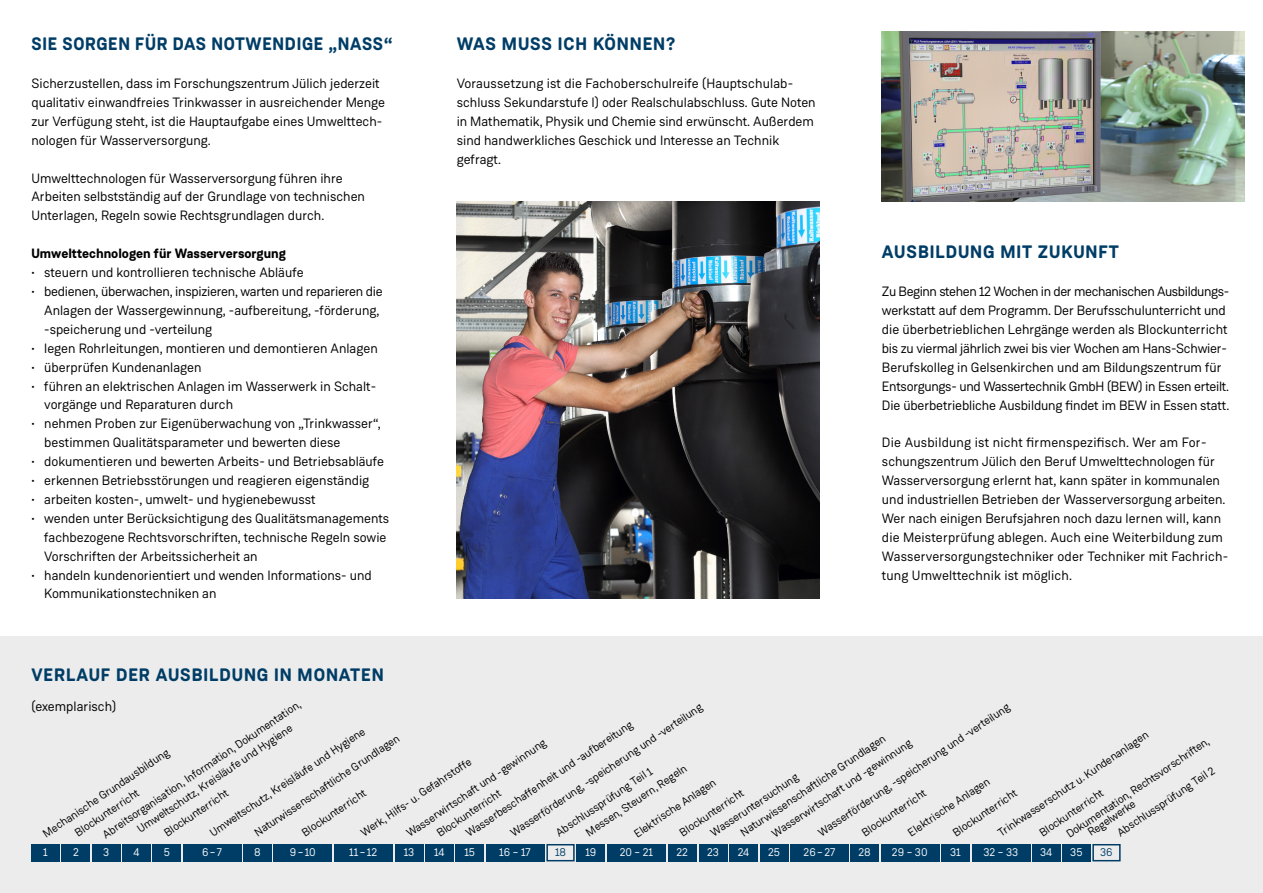
<style>
.page{position:relative;width:1263px;height:893px;background:#fff}
.page>*{position:absolute;margin:0;border:0;box-sizing:border-box;transform-origin:0 0}
.t1{font:700 18px "Weissenhof Grotesk";letter-spacing:.05em;color:#003d66}
.t2{font:13.5px/18.9px "Weissenhof Grotesk";color:#000}
.t3{font:700 13.5px "Weissenhof Grotesk";color:#000}
.t4{font:11.25px/17px "Weissenhof Grotesk";color:#000}
.t5{font:11.25px "Weissenhof Grotesk";letter-spacing:-.005em;color:#fff}
.t6{font:11.25px "Weissenhof Grotesk";color:#003d66}
</style>
<div class="page">
<img style="left:457px;top:202px;width:362px;height:396px">
<img style="left:882px;top:31px;width:362px;height:171px">
<div style="left:0;top:636px;width:1263px;height:257px;background:#ececed"></div>
<div style="left:183px;top:844px;width:58px;height:17px;background:#003d66"></div>
<div style="left:274px;top:844px;width:58px;height:17px;background:#003d66"></div>
<div style="left:334px;top:844px;width:59px;height:17px;background:#003d66"></div>
<div style="left:881px;top:844px;width:58px;height:17px;background:#003d66"></div>
<div style="left:972px;top:844px;width:58px;height:17px;background:#003d66"></div>
<div style="left:486px;top:844px;width:58px;height:17px;background:#003d66"></div>
<div style="left:607px;top:844px;width:59px;height:17px;background:#003d66"></div>
<div style="left:760px;top:844px;width:28px;height:17px;background:#003d66"></div>
<div style="left:790px;top:844px;width:59px;height:17px;background:#003d66"></div>
<div style="left:32px;top:844px;width:28px;height:17px;background:#003d66"></div>
<div style="left:92px;top:844px;width:28px;height:17px;background:#003d66"></div>
<div style="left:62px;top:844px;width:28px;height:17px;background:#003d66"></div>
<div style="left:123px;top:844px;width:28px;height:17px;background:#003d66"></div>
<div style="left:153px;top:844px;width:28px;height:17px;background:#003d66"></div>
<div style="left:243px;top:844px;width:29px;height:17px;background:#003d66"></div>
<div style="left:395px;top:844px;width:28px;height:17px;background:#003d66"></div>
<div style="left:425px;top:844px;width:28px;height:17px;background:#003d66"></div>
<div style="left:456px;top:844px;width:28px;height:17px;background:#003d66"></div>
<div style="left:546px;top:844px;width:29px;height:17px;border:2px solid #003d66"></div>
<div style="left:668px;top:844px;width:28px;height:17px;background:#003d66"></div>
<div style="left:850px;top:844px;width:29px;height:17px;background:#003d66"></div>
<div style="left:941px;top:844px;width:28px;height:17px;background:#003d66"></div>
<div style="left:1032px;top:844px;width:28px;height:17px;background:#003d66"></div>
<div style="left:1062px;top:844px;width:28px;height:17px;background:#003d66"></div>
<div style="left:1092px;top:844px;width:28px;height:17px;border:2px solid #003d66"></div>
<div style="left:699px;top:844px;width:28px;height:17px;background:#003d66"></div>
<div style="left:729px;top:844px;width:29px;height:17px;background:#003d66"></div>
<div style="left:577px;top:844px;width:28px;height:17px;background:#003d66"></div>
<h1 class="t1" style="left:31px;top:33px;width:363px">SIE SORGEN FÜR DAS NOTWENDIGE „NASS“</h1>
<p class="t2" style="left:31px;top:74px;width:355px">Sicherzustellen, dass im Forschungszentrum Jülich jederzeit qualitativ einwandfreies Trinkwasser in ausreichender Menge zur Verfügung steht, ist die Hauptaufgabe eines Umwelttech&shy;nologen für Wasserversorgung.</p>
<p class="t2" style="left:31px;top:168px;width:335px">Umwelttechnologen für Wasserversorgung führen ihre<br>Arbeiten selbstständig auf der Grundlage von technischen<br>Unterlagen, Regeln sowie Rechtsgrundlagen durch.</p>
<p class="t3" style="left:31px;top:245px;width:256px">Umwelttechnologen für Wasserversorgung</p>
<p class="t2" style="left:31px;top:263px;width:274px">• steuern und kontrollieren technische Abläufe</p>
<p class="t2" style="left:44px;top:282px;width:340px;text-indent:-13px">• bedienen, überwachen, inspizieren, warten und reparieren die<br>Anlagen der Wassergewinnung, -aufbereitung, -förderung, -speicherung und -verteilung</p>
<p class="t2" style="left:31px;top:339px;width:348px">• legen Rohrleitungen, montieren und demontieren Anlagen</p>
<p class="t2" style="left:31px;top:357px;width:172px">• überprüfen Kundenanlagen</p>
<p class="t2" style="left:44px;top:376px;width:333px;text-indent:-13px">• führen an elektrischen Anlagen im Wasserwerk in Schalt&shy;vorgänge und Reparaturen durch</p>
<p class="t2" style="left:44px;top:414px;width:338px;text-indent:-13px">• nehmen Proben zur Eigenüberwachung von „Trinkwasser“, bestimmen Qualitätsparameter und bewerten diese</p>
<p class="t2" style="left:31px;top:452px;width:354px">• dokumentieren und bewerten Arbeits- und Betriebsabläufe</p>
<p class="t2" style="left:31px;top:471px;width:339px">• erkennen Betriebsstörungen und reagieren eigenständig</p>
<p class="t2" style="left:31px;top:490px;width:286px">• arbeiten kosten-, umwelt- und hygienebewusst</p>
<p class="t2" style="left:44px;top:509px;width:347px;text-indent:-13px">• wenden unter Berücksichtigung des Qualitätsmanagements fachbezogene Rechtsvorschriften, technische Regeln sowie<br>Vorschriften der Arbeitssicherheit an</p>
<p class="t2" style="left:44px;top:565px;width:329px;text-indent:-13px">• handeln kundenorientiert und wenden Informations- und<br>Kommunikationstechniken an</p>
<h1 class="t1" style="left:457px;top:33px;width:220px">WAS MUSS ICH KÖNNEN?</h1>
<p class="t2" style="left:457px;top:74px;width:360px">Voraussetzung ist die Fachoberschulreife (Hauptschulab&shy;schluss Sekundarstufe I) oder Realschulabschluss. Gute Noten in Mathematik, Physik und Chemie sind erwünscht. Außerdem sind handwerkliches Geschick und Interesse an Technik gefragt.</p>
<h1 class="t1" style="left:882px;top:241px;width:238px">AUSBILDUNG MIT ZUKUNFT</h1>
<p class="t2" style="left:882px;top:282px;width:349px">Zu Beginn stehen 12 Wochen in der mechanischen Ausbildungs&shy;werkstatt auf dem Programm. Der Berufsschulunterricht und die überbetrieblichen Lehrgänge werden als Blockunterricht bis zu viermal jährlich zwei bis vier Wochen am Hans-Schwier-Berufskolleg in Gelsenkirchen und am Bildungszentrum für Entsorgungs- und Wassertechnik GmbH (BEW) in Essen erteilt.<br>Die überbetriebliche Ausbildung findet im BEW in Essen statt.</p>
<p class="t2" style="left:882px;top:433px;width:348px">Die Ausbildung ist nicht firmenspezifisch. Wer am For&shy;schungszentrum Jülich den Beruf Umwelttechnologen für Wasserversorgung erlernt hat, kann später in kommunalen und industriellen Betrieben der Wasserversorgung arbeiten.<br>Wer nach einigen Berufsjahren noch dazu lernen will, kann die Meisterprüfung ablegen. Auch eine Weiterbildung zum Wasserversorgungstechniker oder Techniker mit Fachrich&shy;tung Umwelttechnik ist möglich.</p>
<h1 class="t1" style="left:31px;top:663px;width:354px">VERLAUF DER AUSBILDUNG IN MONATEN</h1>
<p class="t2" style="left:31px;top:696px;width:86px">(exemplarisch)</p>
<p class="t4" style="left:126px;top:811px;width:206px;line-height:15px;text-indent:-32px;rotate:-34deg">Abreitsorganisation, Information, Dokumentation,<br>Umweltschutz, Kreisläufe und Hygiene</p>
<p class="t4" style="left:842px;top:803px;width:193px;line-height:24.5px;text-indent:-36px;rotate:-34deg">Wasserförderung, -speicherung und -verteilung<br>Blockunterricht</p>
<p class="t4" style="left:491px;top:803px;width:230px;line-height:24.5px;text-indent:-37px;rotate:-34deg">Wasserbeschaffenheit und -aufbereitung<br>Wasserförderung, -speicherung und -verteilung</p>
<p class="t4" style="left:206px;top:826px;width:186px;rotate:-34deg">Umweltschutz, Kreisläufe und Hygiene</p>
<p class="t4" style="left:1021px;top:805px;width:146px;line-height:23.1px;text-indent:-34px;rotate:-34deg">Trinkwasserschutz u. Kundenanlagen<br>Blockunterricht</p>
<p class="t4" style="left:251px;top:826px;width:174px;rotate:-34deg">Naturwissenschaftliche Grundlagen</p>
<p class="t4" style="left:728px;top:813px;width:174px;text-indent:-25px;rotate:-34deg">Wasseruntersuchung<br>Naturwissenschaftliche Grundlagen</p>
<p class="t4" style="left:424px;top:813px;width:142px;text-indent:-25px;rotate:-34deg">Wasserwirtschaft und -gewinnung<br>Blockunterricht</p>
<p class="t4" style="left:768px;top:827px;width:167px;rotate:-34deg">Wasserwirtschaft und -gewinnung</p>
<p class="t4" style="left:1080px;top:820px;width:152px;line-height:10.5px;text-indent:-19px;rotate:-34deg">Dokumentation, Rechtsvorschriften,<br>Regelwerke</p>
<p class="t4" style="left:62px;top:812px;width:124px;text-indent:-27px;rotate:-34deg">Mechanische Grundausbildung<br>Blockunterricht</p>
<p class="t4" style="left:357px;top:826px;width:132px;rotate:-34deg">Werk, Hilfs- u. Gefahrstoffe</p>
<p class="t4" style="left:573px;top:812px;width:120px;text-indent:-25px;rotate:-34deg">Abschlussprüfung Teil 1<br>Messen, Steuern, Regeln</p>
<p class="t4" style="left:1113px;top:826px;width:117px;rotate:-34deg">Abschlussprüfung Teil 2</p>
<p class="t4" style="left:904px;top:826px;width:97px;rotate:-34deg">Elektrische Anlagen</p>
<p class="t4" style="left:660px;top:803px;width:76px;line-height:24.6px;text-indent:-38px;rotate:-34deg">Elektrische Anlagen<br>Blockunterricht</p>
<p class="t4" style="left:298px;top:826px;width:76px;rotate:-34deg">Blockunterricht</p>
<p class="t4" style="left:949px;top:826px;width:76px;rotate:-34deg">Blockunterricht</p>
<p class="t4" style="left:160px;top:826px;width:76px;rotate:-34deg">Blockunterricht</p>
<p class="t5" style="left:43px;top:846px;width:6px">1</p>
<p class="t5" style="left:73px;top:846px;width:7px">2</p>
<p class="t5" style="left:103px;top:846px;width:8px">3</p>
<p class="t5" style="left:134px;top:846px;width:8px">4</p>
<p class="t5" style="left:164px;top:846px;width:8px">5</p>
<p class="t5" style="left:202px;top:846px;width:22px">6–7</p>
<p class="t5" style="left:254px;top:846px;width:8px">8</p>
<p class="t5" style="left:290px;top:846px;width:27px">9–10</p>
<p class="t5" style="left:349px;top:846px;width:30px">11–12</p>
<p class="t5" style="left:404px;top:846px;width:12px">13</p>
<p class="t5" style="left:434px;top:846px;width:12px">14</p>
<p class="t5" style="left:464px;top:846px;width:12px">15</p>
<p class="t5" style="left:499px;top:846px;width:33px">16 – 17</p>
<p class="t6" style="left:555px;top:846px;width:13px">18</p>
<p class="t5" style="left:585px;top:846px;width:12px">19</p>
<p class="t5" style="left:620px;top:846px;width:35px">20 – 21</p>
<p class="t5" style="left:676px;top:846px;width:13px">22</p>
<p class="t5" style="left:707px;top:846px;width:13px">23</p>
<p class="t5" style="left:738px;top:846px;width:13px">24</p>
<p class="t5" style="left:768px;top:846px;width:13px">25</p>
<p class="t5" style="left:804px;top:846px;width:33px">26–27</p>
<p class="t5" style="left:858px;top:846px;width:14px">28</p>
<p class="t5" style="left:892px;top:846px;width:37px">29 – 30</p>
<p class="t5" style="left:950px;top:846px;width:12px">31</p>
<p class="t5" style="left:983px;top:846px;width:36px">32 – 33</p>
<p class="t5" style="left:1040px;top:846px;width:14px">34</p>
<p class="t5" style="left:1070px;top:846px;width:14px">35</p>
<p class="t6" style="left:1100px;top:846px;width:14px">36</p>
</div>
